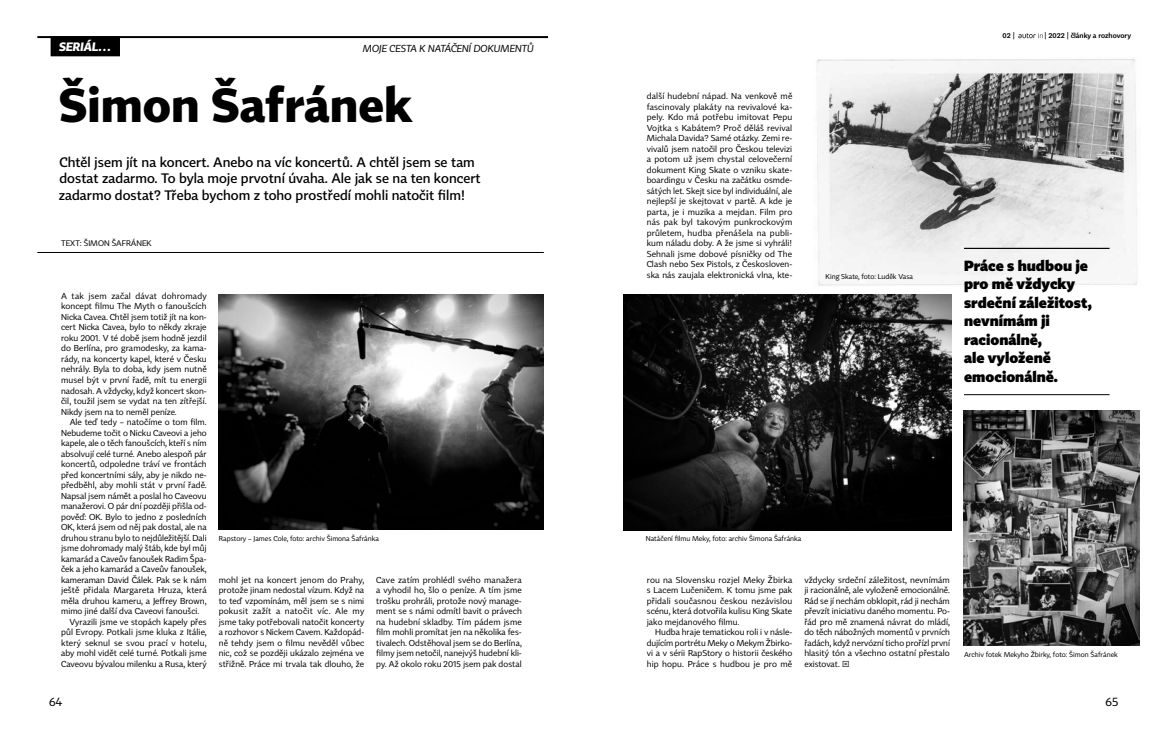
<style>
.page{position:relative;width:1168px;height:755px;background:#fff}
.page>*{position:absolute;margin:0;border:0;box-sizing:border-box;transform-origin:0 0}
.t1{font:700 47px "Tabac Sans";color:#000}
.t2{font:900 14.5px/18.5px "Tabac Sans";color:#000}
.t3{font:500 13.5px/16.6px "Tabac Sans";color:#000}
.t4{font:italic 700 12px "Tabac Sans";color:#fff}
.t5{font:12px "Tabac Sans";color:#000}
.t6{font:italic 10px "Tabac Sans";color:#000}
.t7{font:8.5px/10.5px "Tabac Sans";letter-spacing:.005em;color:#000;text-align:justify}
.t8{font:8px "Tabac Sans";color:#000}
.t9{font:7px "Tabac Sans";color:#000}
.t10{font:600 7px "Tabac Sans";color:#000}
</style>
<div class="page">
<hr style="left:37px;top:36px;width:511px;height:2px;background:#000">
<hr style="left:37px;top:252px;width:507px;height:1px;background:#000">
<div style="left:51px;top:36px;width:69px;height:20px;background:#000"></div>
<img style="left:816px;top:59px;width:321px;height:227px">
<img style="left:963px;top:410px;width:177px;height:235px">
<img style="left:624px;top:295px;width:327px;height:234px">
<img style="left:218px;top:294px;width:325px;height:235px">
<hr style="left:964px;top:247px;width:145px;height:2px;background:#000">
<hr style="left:964px;top:394px;width:145px;height:1px;background:#000">
<svg style="left:1018px;top:33px;width:25px;height:5px"></svg>
<h3 class="t4" style="left:59px;top:39px;width:53px">SERIÁL…</h3>
<p class="t6" style="left:363px;top:42px;width:172px">MOJE CESTA K NATÁČENÍ DOKUMENTŮ</p>
<h1 class="t1" style="left:58px;top:75px;width:355px">Šimon Šafránek</h1>
<h3 class="t3" style="left:59px;top:154px;width:423px">Chtěl jsem jít na koncert. Anebo na víc koncertů. A chtěl jsem se tam dostat zadarmo. To byla moje prvotní úvaha. Ale jak se na ten koncert zadarmo dostat? Třeba bychom z toho prostředí mohli natočit film!</h3>
<p class="t8" style="left:61px;top:238px;width:92px">TEXT: ŠIMON ŠAFRÁNEK</p>
<p class="t7" style="left:647px;top:91px;width:147px">další hudební nápad. Na venkově mě fascinovaly plakáty na revivalové ka&shy;pely. Kdo má potřebu imitovat Pepu Vojtka s Kabátem? Proč děláš revival Michala Davida? Samé otázky. Zemi re&shy;vivalů jsem natočil pro Českou televizi a potom už jsem chystal celovečerní dokument King Skate o vzniku skate&shy;boardingu v Česku na začátku osmde&shy;sátých let. Skejt sice byl individuální, ale nejlepší je skejtovat v partě. A kde je parta, je i muzika a mejdan. Film pro nás pak byl takovým punkrockovým průletem, hudba přenášela na publi&shy;kum náladu doby. A že jsme si vyhráli!<br>Sehnali jsme dobové písničky od The Clash nebo Sex Pistols, z Českosloven&shy;ska nás zaujala elektronická vlna, kte-</p>
<p class="t9" style="left:826px;top:272px;width:89px">King Skate, foto: Luděk Vasa</p>
<p class="t7" style="left:61px;top:290px;width:147px">A tak jsem začal dávat dohromady koncept filmu The Myth o fanoušcích Nicka Cavea. Chtěl jsem totiž jít na kon&shy;cert Nicka Cavea, bylo to někdy zkraje roku 2001. V té době jsem hodně jezdil do Berlína, pro gramodesky, za kama&shy;rády, na koncerty kapel, které v Česku nehrály. Byla to doba, kdy jsem nutně musel být v první řadě, mít tu energii nadosah. A vždycky, když koncert skon&shy;čil, toužil jsem se vydat na ten zítřejší.<br>Nikdy jsem na to neměl peníze.</p>
<p class="t7" style="left:70px;top:416px;width:139px">Ale teď tedy – natočíme o tom film.</p>
<p class="t7" style="left:61px;top:427px;width:147px">Nebudeme točit o Nicku Caveovi a jeho</p>
<p class="t7" style="left:61px;top:437px;width:147px">kapele, ale o těch fanoušcích, kteří s ním</p>
<p class="t7" style="left:61px;top:448px;width:147px">absolvují celé turné. Anebo alespoň pár</p>
<p class="t7" style="left:61px;top:458px;width:147px">koncertů, odpoledne tráví ve frontách</p>
<p class="t7" style="left:61px;top:469px;width:147px">před koncertními sály, aby je nikdo ne-</p>
<p class="t7" style="left:61px;top:479px;width:147px">předběhl, aby mohli stát v první řadě.</p>
<p class="t7" style="left:61px;top:490px;width:147px">Napsal jsem námět a poslal ho Caveovu</p>
<p class="t7" style="left:61px;top:500px;width:147px">manažerovi. O pár dní později přišla od-</p>
<p class="t7" style="left:61px;top:511px;width:147px">pověď: OK. Bylo to jedno z posledních</p>
<p class="t7" style="left:61px;top:521px;width:147px">OK, která jsem od něj pak dostal, ale na</p>
<p class="t7" style="left:61px;top:532px;width:147px">druhou stranu bylo to nejdůležitější. Dali</p>
<p class="t7" style="left:61px;top:542px;width:147px">jsme dohromady malý štáb, kde byl můj</p>
<p class="t7" style="left:61px;top:553px;width:147px">kamarád a Caveův fanoušek Radim Špa-</p>
<p class="t7" style="left:61px;top:563px;width:147px">ček a jeho kamarád a Caveův fanoušek,</p>
<p class="t7" style="left:61px;top:574px;width:147px">kameraman David Čálek. Pak se k nám</p>
<p class="t7" style="left:61px;top:584px;width:147px">ještě přidala Margareta Hruza, která</p>
<p class="t7" style="left:61px;top:595px;width:147px">měla druhou kameru, a Jeffrey Brown,</p>
<p class="t7" style="left:61px;top:605px;width:140px">mimo jiné další dva Caveovi fanoušci.</p>
<p class="t7" style="left:70px;top:616px;width:139px">Vyrazili jsme ve stopách kapely přes</p>
<p class="t7" style="left:61px;top:626px;width:147px">půl Evropy. Potkali jsme kluka z Itálie,</p>
<p class="t7" style="left:61px;top:637px;width:147px">který seknul se svou prací v hotelu,</p>
<p class="t7" style="left:61px;top:647px;width:147px">aby mohl vidět celé turné. Potkali jsme</p>
<p class="t7" style="left:61px;top:658px;width:147px">Caveovu bývalou milenku a Rusa, který</p>
<p class="t9" style="left:219px;top:534px;width:161px">Rapstory – James Cole, foto: archiv Šimona Šafránka</p>
<p class="t9" style="left:646px;top:534px;width:157px">Natáčení filmu Meky, foto: archiv Šimona Šafránka</p>
<p class="t7" style="left:219px;top:574px;width:147px">mohl jet na koncert jenom do Prahy, protože jinam nedostal vízum. Když na to teď vzpomínám, měl jsem se s nimi pokusit zažít a natočit víc. Ale my jsme taky potřebovali natočit koncerty a rozhovor s Nickem Cavem. Každopád&shy;ně tehdy jsem o filmu nevěděl vůbec nic, což se později ukázalo zejména ve střižně. Práce mi trvala tak dlouho, že</p>
<p class="t7" style="left:376px;top:574px;width:147px">Cave zatím prohlédl svého manažera a vyhodil ho, šlo o peníze. A tím jsme trošku prohráli, protože nový manage&shy;ment se s námi odmítl bavit o právech na hudební skladby. Tím pádem jsme film mohli promítat jen na několika fes&shy;tivalech. Odstěhoval jsem se do Berlína, filmy jsem netočil, nanejvýš hudební kli&shy;py. Až okolo roku 2015 jsem pak dostal</p>
<p class="t7" style="left:647px;top:574px;width:147px">rou na Slovensku rozjel Meky Žbirka s Lacem Lučeničem. K tomu jsme pak přidali současnou českou nezávislou scénu, která dotvořila kulisu King Skate jako mejdanového filmu.</p>
<p class="t7" style="left:647px;top:626px;width:147px;text-indent:8px">Hudba hraje tematickou roli i v násle&shy;dujícím portrétu Meky o Mekym Žbirko&shy;vi a v sérii RapStory o historii českého hip hopu. Práce s hudbou je pro mě</p>
<p class="t7" style="left:804px;top:574px;width:147px">vždycky srdeční záležitost, nevnímám ji racionálně, ale vyloženě emocionálně.<br>Rád se jí nechám obklopit, rád ji nechám převzít iniciativu daného momentu. Po&shy;řád pro mě znamená návrat do mládí, do těch nábožných momentů v prvních řadách, když nervózní ticho prořízl první hlasitý tón a všechno ostatní přestalo existovat. ×</p>
<p class="t10" style="left:1003px;top:31px;width:14px">02 |</p>
<p class="t10" style="left:1044px;top:31px;width:88px">| 2022 | články a rozhovory</p>
<h2 class="t2" style="left:964px;top:256px;width:130px">Práce s hudbou je pro mě vždycky srdeční záležitost, nevnímám ji racionálně,<br>ale vyloženě emocionálně.</h2>
<p class="t9" style="left:964px;top:650px;width:155px">Archiv fotek Mekyho Žbirky, foto: Šimon Šafránek</p>
<h3 class="t5" style="left:49px;top:693px;width:15px">64</h3>
<h3 class="t5" style="left:1106px;top:693px;width:14px">65</h3>
</div>
